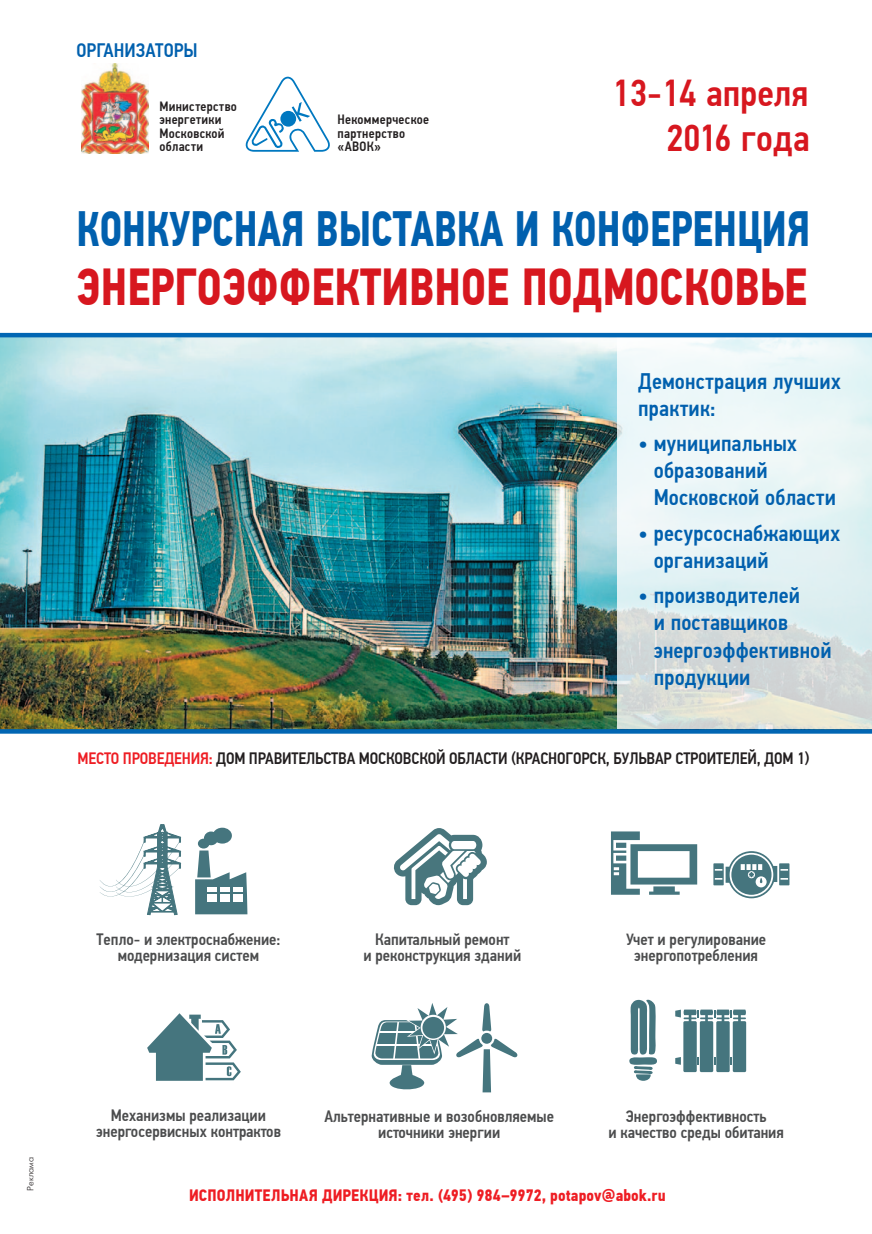
<style>
.page{position:relative;width:872px;height:1234px;background:#fff}
.page>*{position:absolute;margin:0;border:0;box-sizing:border-box;transform-origin:0 0}
.t1{font:700 51.9px "PF Din Text Cond Pro";color:#d7171f;scale:.9 1}
.t2{font:700 49.5px "PF Din Text Cond Pro";color:#0160ae;scale:.85 1}
.t3{font:500 37.5px/44.5px "PF Din Text Cond Pro";color:#d7171f;text-align:right}
.t4{font:500 22.5px/27px "PF Din Text Cond Pro";letter-spacing:.005em;color:#0160ae}
.t5{font:500 19.5px "PF Din Text Cond Pro";color:#0160ae}
.t6{font:500 16.5px/16.5px "PF Din Text Cond Pro";color:#4b4c4d;text-align:center}
.t7{font:500 16.5px "PF Din Text Cond Pro";letter-spacing:-.01em;color:#231f20}
.t8{font:700 16.5px "PF Din Text Cond Pro";letter-spacing:.005em;color:#ee1d23}
.t9{font:500 16.5px "PF Din Text Cond Pro";letter-spacing:-.01em;color:#ee1d23}
.t10{font:500 13.5px/13.5px "PF Din Text Cond Pro";letter-spacing:.02em;color:#231f20}
.t11{font:300 9px "Futura Futuris";letter-spacing:.02em;color:#231f20}
.s1{color:#231f20}
</style>
<div class="page">
<img style="left:0;top:337px;width:617px;height:392px">
<svg style="left:617px;top:337px;width:255px;height:392px;fill:#e5f3f5"></svg>
<img style="left:81px;top:64px;width:67px;height:90px">
<svg style="left:245px;top:77px;width:85px;height:75px"></svg>
<svg style="left:195px;top:827px;width:53px;height:87px"></svg>
<svg style="left:100px;top:824px;width:81px;height:90px"></svg>
<svg style="left:147px;top:1013px;width:94px;height:67px"></svg>
<svg style="left:393px;top:828px;width:94px;height:76px"></svg>
<svg style="left:371px;top:1003px;width:147px;height:89px"></svg>
<svg style="left:713px;top:851px;width:76px;height:47px"></svg>
<svg style="left:629px;top:999px;width:28px;height:81px"></svg>
<svg style="left:675px;top:1009px;width:71px;height:62px"></svg>
<svg style="left:611px;top:831px;width:86px;height:63px"></svg>
<hr style="left:0;top:333px;width:872px;height:4px;background:#0166b3">
<svg style="left:0;top:729px;width:872px;height:4px;background:#0365ad"></svg>
<p class="t5" style="left:77px;top:39px;width:123px">ОРГАНИЗАТОРЫ</p>
<p class="t10" style="left:159px;top:99px;width:79px">Министерство энергетики<br>Московской области</p>
<p class="t10" style="left:338px;top:113px;width:93px">Некоммерческое партнерство «АВОК»</p>
<h3 class="t3" style="left:612px;top:71px;width:199px">13-14 апреля<br>2016 года</h3>
<h2 class="t2" style="left:77px;top:199px;width:28px">конк</h2>
<h2 class="t2" style="left:169px;top:199px;width:52px">урсная</h2>
<h2 class="t2" style="left:316px;top:199px;width:259px">выставка икон</h2>
<h2 class="t2" style="left:620px;top:199px;width:62px">ференция</h2>
<h1 class="t1" style="left:77px;top:256px;width:288px">Энергоэффекти</h1>
<h1 class="t1" style="left:409px;top:256px;width:278px">вное подмоско</h1>
<h1 class="t1" style="left:734px;top:256px;width:54px">вье</h1>
<h3 class="t4" style="left:638px;top:367px;width:204px">Демонстрация лучших практик:</h3>
<h3 class="t4" style="left:654px;top:430px;width:184px;text-indent:-16px">• муниципальных образований<br>Московской области</h3>
<h3 class="t4" style="left:654px;top:519px;width:188px;text-indent:-16px">• ресурсоснабжающих организаций</h3>
<h3 class="t4" style="left:654px;top:582px;width:179px;text-indent:-16px">• производителей<br>и поставщиков энергоэффективной продукции</h3>
<p class="t9" style="left:78px;top:748px;width:181px">Место проведения: <span class="s1">Дом Правит</span></p>
<p class="t7" style="left:298px;top:748px;width:259px">ельства Московско й области (Красногор</p>
<p class="t7" style="left:589px;top:748px;width:67px">ск, бульвар</p>
<p class="t7" style="left:675px;top:748px;width:9px">Строит</p>
<p class="t7" style="left:723px;top:748px;width:52px">елей, дом</p>
<p class="t7" style="left:797px;top:748px;width:14px">1)</p>
<p class="t11" style="left:26px;top:1190px;width:36px;rotate:-90deg">Реклама</p>
<p class="t6" style="left:96px;top:930px;width:186px">Тепло- и электроснабжение: модернизация систем</p>
<p class="t6" style="left:363px;top:930px;width:159px">Капитальный ремонт<br>и реконструкция зданий</p>
<p class="t6" style="left:626px;top:930px;width:142px">Учет и регулирование энергопотребления</p>
<p class="t6" style="left:96px;top:1106px;width:186px">Механизмы реализации энергосервисных контрактов</p>
<p class="t6" style="left:324px;top:1107px;width:231px">Альтернативные и возобновляемые источники энергии</p>
<p class="t6" style="left:608px;top:1107px;width:177px">Энергоэффективность<br>и качество среды обитания</p>
<p class="t8" style="left:189px;top:1185px;width:478px">ИСПОЛНИТЕЛЬНАЯ ДИРЕКЦИЯ: тел. (495) 984–9972, potapov@abok.ru</p>
</div>
